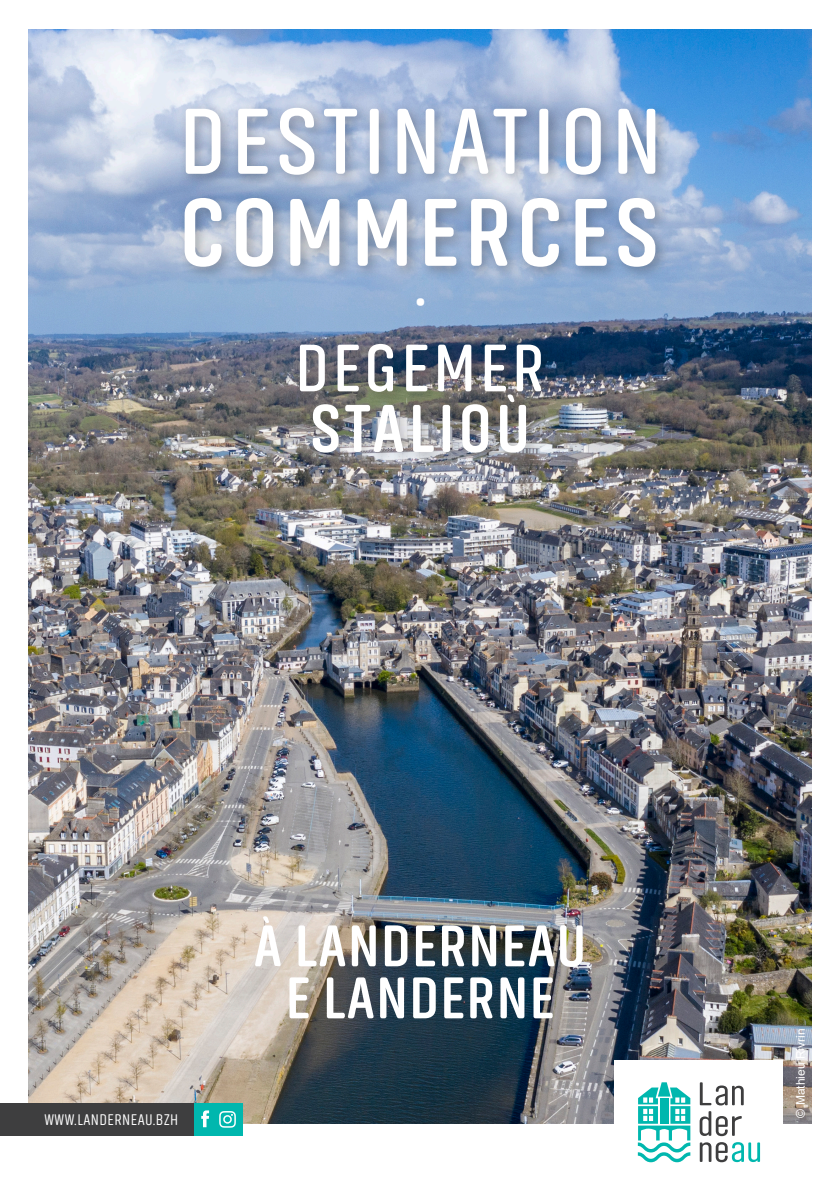
<style>
.page{position:relative;width:840px;height:1191px;background:#fff}
.page>*{position:absolute;margin:0;border:0;box-sizing:border-box;transform-origin:0 0}
.t1{font:700 98px "Akhand Soft";letter-spacing:.06em;color:#fff}
.t2{font:600 96px "Akhand Soft";letter-spacing:.06em;color:#fff}
.t3{font:600 69px "Akhand Soft";letter-spacing:.06em;color:#fff}
.t4{font:700 69px "Akhand Soft";letter-spacing:.06em;color:#fff}
.t5{font:700 60px "Akhand Soft";letter-spacing:.025em;color:#fff}
.t6{font:700 44px "Akhand Soft";color:#fff}
.t7{font:300 16px "Akhand Soft";letter-spacing:.03em;color:#fff}
.t8{font:12px "Arial";color:#fff}
</style>
<div class="page">
<img style="left:28px;top:30px;width:783px;height:1093px">
<div style="left:0;top:1103px;width:194px;height:32px;background:#3e3e3f"></div>
<div style="left:194px;top:1103px;width:49px;height:32px;background:#00b7ae"></div>
<svg style="left:201px;top:1110px;width:8px;height:17px"></svg>
<svg style="left:219px;top:1111px;width:17px;height:16px"></svg>
<div style="left:614px;top:1059px;width:168px;height:126px;background:#fff"></div>
<svg style="left:699px;top:1082px;width:44px;height:23px"></svg>
<svg style="left:699px;top:1142px;width:60px;height:20px"></svg>
<svg style="left:699px;top:1111px;width:42px;height:25px"></svg>
<svg style="left:637px;top:1082px;width:53px;height:80px"></svg>
<div style="left:179px;top:101px;width:491px;height:88px;background:#231f20;opacity:.3"></div>
<div style="left:293px;top:337px;width:262px;height:70px;background:#231f20;opacity:.3"></div>
<div style="left:177px;top:191px;width:493px;height:90px;background:#231f20;opacity:.3"></div>
<div style="left:306px;top:388px;width:235px;height:80px;background:#231f20;opacity:.3"></div>
<p class="t2" style="left:179px;top:91px;width:483px">DESTINATION</p>
<p class="t1" style="left:179px;top:180px;width:480px">COMMERCES</p>
<p class="t6" style="left:414px;top:279px;width:13px">•</p>
<p class="t3" style="left:295px;top:332px;width:251px">DEGEMER</p>
<p class="t4" style="left:310px;top:392px;width:221px">STALIOÙ</p>
<p class="t7" style="left:44px;top:1111px;width:135px">WWW.LANDERNEAU.BZH</p>
<p class="t5" style="left:254px;top:914px;width:334px">À LANDERNEAU</p>
<p class="t5" style="left:285px;top:966px;width:270px">E LANDERNE</p>
<p class="t8" style="left:791px;top:1117px;width:90px;rotate:-90deg">© Mathieu Rivrin</p>
</div>
